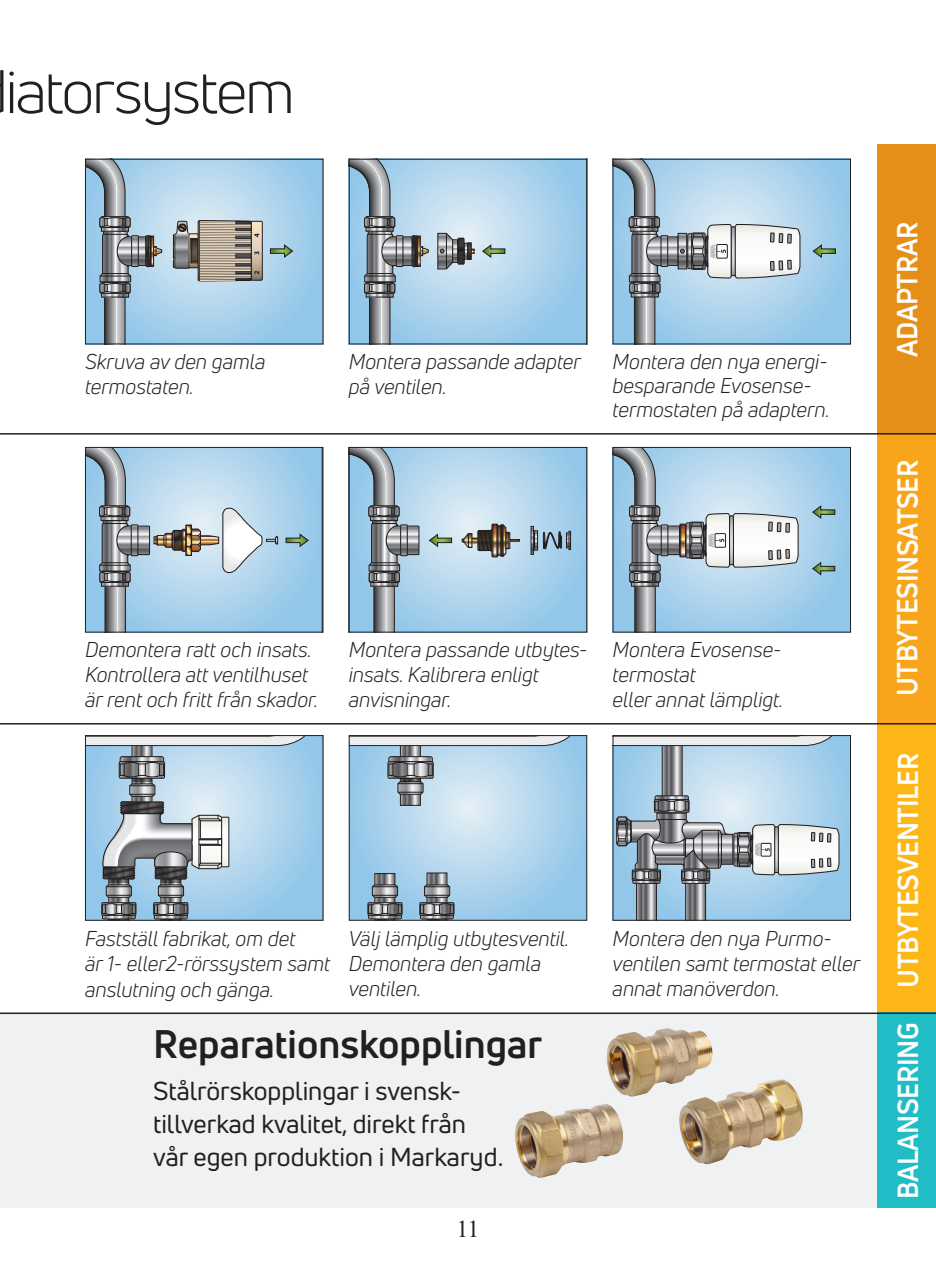
<style>
.page{position:relative;width:936px;height:1276px;background:#fff}
.page>*{position:absolute;margin:0;border:0;box-sizing:border-box;transform-origin:0 0}
.t1{font:60px "Uni Neue";letter-spacing:-.035em;color:#231f20}
.t2{font:700 39px "Uni Neue";color:#231f20}
.t3{font:700 28.5px "Uni Neue";letter-spacing:-.01em;color:#fff;scale:.95 1}
.t4{font:25.5px/33px "Uni Neue";color:#231f20}
.t5{font:24px "Times New Roman";color:#231f20}
.t6{font:italic 21px/25.2px "Uni Neue";color:#231f20}
.s1{font-family:"Times New Roman"}
</style>
<div class="page">
<div style="left:877px;top:145px;width:58px;height:289px;background:#e68f18"></div>
<div style="left:877px;top:723px;width:58px;height:289px;background:#fcb615"></div>
<div style="left:877px;top:434px;width:58px;height:289px;background:#f9a51b"></div>
<div style="left:0;top:1014px;width:895px;height:194px;background:#f0f1f2"></div>
<svg style="left:87px;top:161px;width:234px;height:181px;background:#a3bfd2"></svg>
<div style="left:85px;top:159px;width:238px;height:185px;border:1px solid #231f20"></div>
<svg style="left:87px;top:449px;width:234px;height:181px;background:#a9c7db"></svg>
<div style="left:85px;top:447px;width:238px;height:185px;border:1px solid #231f20"></div>
<svg style="left:87px;top:737px;width:234px;height:181px;background:#a6c1d3"></svg>
<hr style="left:158px;top:894px;width:25px;height:2px;background:#231f20">
<div style="left:85px;top:735px;width:238px;height:185px;border:1px solid #231f20"></div>
<svg style="left:351px;top:161px;width:234px;height:181px;background:#a7c6dc"></svg>
<hr style="left:446px;top:233px;width:1px;height:36px;background:#231f20">
<div style="left:349px;top:159px;width:238px;height:185px;border:1px solid #231f20"></div>
<svg style="left:351px;top:449px;width:234px;height:181px;background:#a6c5da"></svg>
<div style="left:349px;top:447px;width:238px;height:185px;border:1px solid #231f20"></div>
<svg style="left:348px;top:735px;width:239px;height:186px;background:#a8c7dc"></svg>
<svg style="left:614px;top:161px;width:234px;height:181px;background:#aac7da"></svg>
<div style="left:612px;top:159px;width:238px;height:185px;border:1px solid #231f20"></div>
<svg style="left:614px;top:449px;width:234px;height:181px;background:#aac7da"></svg>
<div style="left:612px;top:447px;width:238px;height:185px;border:1px solid #231f20"></div>
<svg style="left:614px;top:737px;width:234px;height:181px;background:#a9c1d1"></svg>
<div style="left:612px;top:735px;width:238px;height:185px;border:1px solid #231f20"></div>
<div style="left:877px;top:1012px;width:58px;height:196px;background:#21bdc6"></div>
<hr style="left:0;top:433px;width:935px;height:1px;background:#231f20">
<hr style="left:0;top:723px;width:935px;height:1px;background:#231f20">
<img style="left:515px;top:1104px;width:108px;height:73px">
<img style="left:679px;top:1079px;width:123px;height:85px">
<img style="left:606px;top:1028px;width:106px;height:68px">
<hr style="left:0;top:1012px;width:935px;height:2px;background:#231f20">
<h1 class="t1" style="left:5px;top:56px;width:291px">iatorsystem</h1>
<p class="t6" style="left:85px;top:349px;width:182px">Skruva av den gamla termostaten.</p>
<p class="t6" style="left:349px;top:349px;width:233px">Montera passande adapter på ventilen.</p>
<p class="t6" style="left:612px;top:350px;width:218px;line-height:24px">Montera den nya energi&shy;besparande Evosense&shy;termostaten på adaptern.</p>
<p class="t6" style="left:85px;top:636px;width:234px">Demontera ratt och insats.<br>Kontrollera att ventilhuset är rent och fritt från skador.</p>
<p class="t6" style="left:349px;top:636px;width:240px">Montera passande utbytes&shy;insats. Kalibrera enligt anvisningar.</p>
<p class="t6" style="left:612px;top:636px;width:170px">Montera Evosense&shy;termostat</p>
<p class="t6" style="left:612px;top:687px;width:172px">eller annat lämpligt.</p>
<p class="t6" style="left:85px;top:926px;width:247px">Fastställ fabrikat, om det<br>är 1- eller2-rörssystem samt anslutning och gänga.</p>
<p class="t6" style="left:349px;top:925px;width:222px">Välj lämplig utbytesventil.<br>Demontera den gamla</p>
<p class="t6" style="left:349px;top:976px;width:74px">ventilen.</p>
<p class="t2" style="left:153px;top:1019px;width:390px">Reparationskopplingar</p>
<p class="t4" style="left:153px;top:1073px;width:309px">Stålrörskopplingar i svensk-</p>
<p class="t4" style="left:153px;top:1106px;width:352px">tillverkad kvalitet, direkt från vår egen produktion i Markaryd<span class="s1">.</span></p>
<p class="t5" style="left:456px;top:1212px;width:25px">11</p>
<p class="t6" style="left:612px;top:925px;width:249px">Montera den nya Purmo&shy;ventilen samt termostat eller annat manöverdon.</p>
<p class="t3" style="left:889px;top:357px;width:144px;rotate:-90deg">ADAPTRAR</p>
<p class="t3" style="left:889px;top:696px;width:250px;rotate:-90deg">UTBYTESINSATSER</p>
<p class="t3" style="left:890px;top:988px;width:249px;rotate:-90deg">UTBYTESVENTILER</p>
<p class="t3" style="left:890px;top:1199px;width:188px;rotate:-90deg">BALANSERING</p>
</div>
